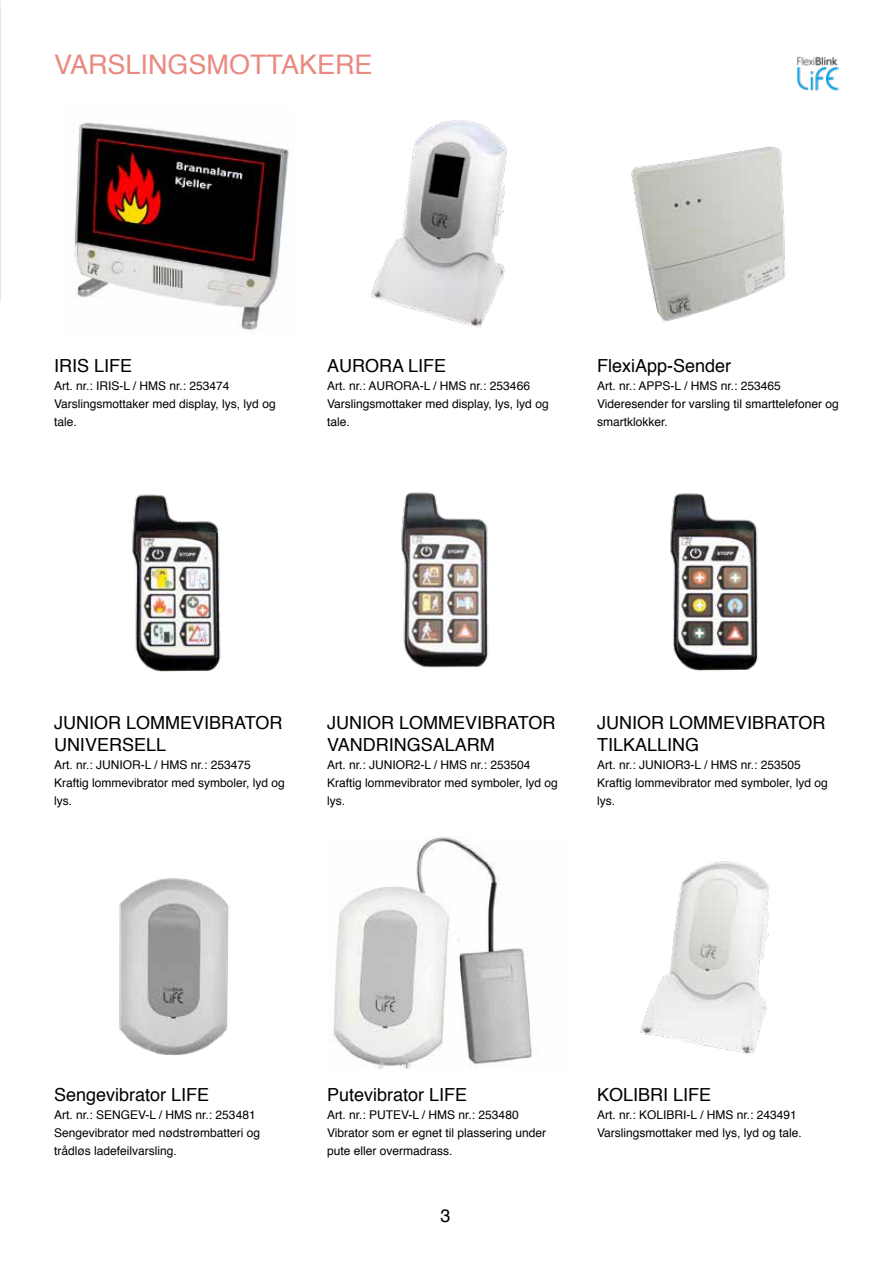
<style>
.page{position:relative;width:893px;height:1263px;background:#fff}
.page>*{position:absolute;margin:0;border:0;box-sizing:border-box;transform-origin:0 0}
.t1{font:27px "Helvetica";color:#e98a82}
.t2{font:18px/21.6px "Helvetica";color:#000}
.t3{font:12px/18px "Helvetica";color:#000}
</style>
<div class="page">
<img style="left:797px;top:56px;width:42px;height:35px">
<img style="left:74px;top:122px;width:215px;height:208px">
<img style="left:371px;top:120px;width:136px;height:208px">
<img style="left:631px;top:146px;width:155px;height:176px">
<img style="left:132px;top:494px;width:89px;height:178px">
<img style="left:401px;top:492px;width:87px;height:176px">
<img style="left:670px;top:493px;width:88px;height:178px">
<img style="left:119px;top:878px;width:110px;height:178px">
<img style="left:333px;top:837px;width:199px;height:231px">
<img style="left:640px;top:861px;width:130px;height:195px">
<h1 class="t1" style="left:54px;top:44px;width:320px">VARSLINGSMOTTAKERE</h1>
<h2 class="t2" style="left:54px;top:355px;width:80px">IRIS LIFE</h2>
<p class="t3" style="left:54px;top:377px;width:223px">Art. nr.: IRIS-L / HMS nr.: 253474<br>Varslingsmottaker med display, lys, lyd og tale.</p>
<h2 class="t2" style="left:327px;top:355px;width:121px">AURORA LIFE</h2>
<p class="t3" style="left:327px;top:377px;width:223px">Art. nr.: AURORA-L / HMS nr.: 253466<br>Varslingsmottaker med display, lys, lyd og tale.</p>
<h2 class="t2" style="left:597px;top:355px;width:136px">FlexiApp-Sender</h2>
<p class="t3" style="left:597px;top:377px;width:243px">Art. nr.: APPS-L / HMS nr.: 253465<br>Videresender for varsling til smarttelefoner og smartklokker.</p>
<h2 class="t2" style="left:54px;top:712px;width:230px">JUNIOR LOMMEVIBRATOR<br>UNIVERSELL</h2>
<p class="t3" style="left:54px;top:756px;width:232px">Art. nr.: JUNIOR-L / HMS nr.: 253475<br>Kraftig lommevibrator med symboler, lyd og lys.</p>
<h2 class="t2" style="left:327px;top:712px;width:230px">JUNIOR LOMMEVIBRATOR<br>VANDRINGSALARM</h2>
<p class="t3" style="left:327px;top:756px;width:232px">Art. nr.: JUNIOR2-L / HMS nr.: 253504<br>Kraftig lommevibrator med symboler, lyd og lys.</p>
<h2 class="t2" style="left:597px;top:712px;width:230px">JUNIOR LOMMEVIBRATOR<br>TILKALLING</h2>
<p class="t3" style="left:597px;top:756px;width:232px">Art. nr.: JUNIOR3-L / HMS nr.: 253505<br>Kraftig lommevibrator med symboler, lyd og lys.</p>
<h2 class="t2" style="left:54px;top:1084px;width:157px">Sengevibrator LIFE</h2>
<p class="t3" style="left:54px;top:1106px;width:208px">Art. nr.: SENGEV-L / HMS nr.: 253481<br>Sengevibrator med nødstrømbatteri og trådløs ladefeilvarsling.</p>
<h2 class="t2" style="left:327px;top:1084px;width:142px">Putevibrator LIFE</h2>
<p class="t3" style="left:327px;top:1106px;width:221px">Art. nr.: PUTEV-L / HMS nr.: 253480<br>Vibrator som er egnet til plassering under pute eller overmadrass.</p>
<h2 class="t2" style="left:440px;top:1206px;width:12px">3</h2>
<h2 class="t2" style="left:597px;top:1084px;width:116px">KOLIBRI LIFE</h2>
<p class="t3" style="left:597px;top:1106px;width:206px">Art. nr.: KOLIBRI-L / HMS nr.: 243491<br>Varslingsmottaker med lys, lyd og tale.</p>
</div>
